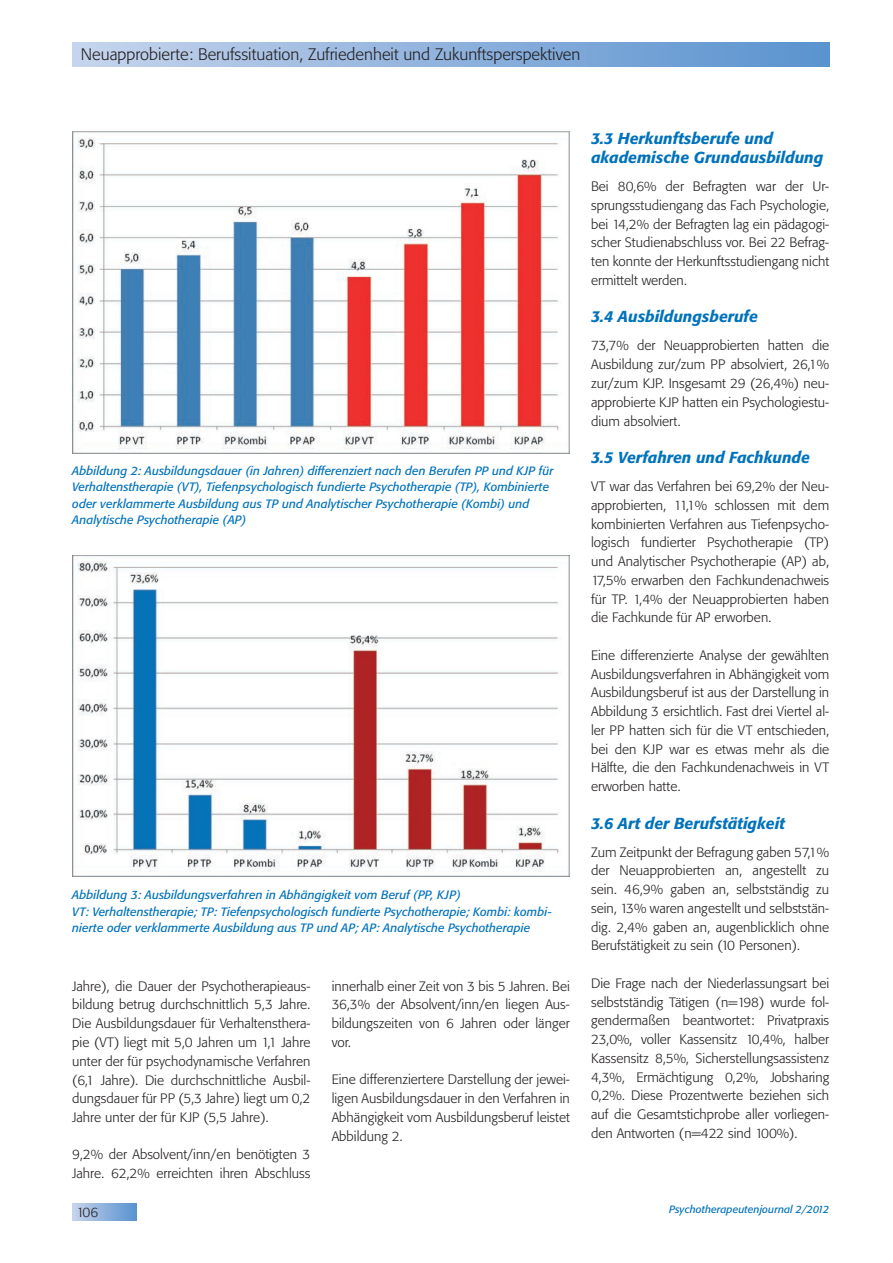
<style>
.page{position:relative;width:893px;height:1263px;background:#fff}
.page>*{position:absolute;margin:0;border:0;box-sizing:border-box;transform-origin:0 0}
.t1{font:300 16.5px "Tn T Form BSK";color:#231f20}
.t2{font:italic 500 15.75px/18.8px "Tn T Form BSK";color:#0072bc}
.t3{font:300 13.5px/18.8px "Tn T Form BSK";color:#231f20;text-align:justify}
.t4{font:italic 12px/16.5px "Tn T Form BSK";color:#0072bc}
.t5{font:italic 10.5px "Tn T Form BSK";color:#0072bc}
</style>
<div class="page">
<div style="left:72px;top:43px;width:757px;height:24px;background:linear-gradient(to right,#c6d4ec,#5992ce)"></div>
<div style="left:72px;top:1203px;width:64px;height:17px;background:linear-gradient(to right,#c7d4ec,#5c94cf)"></div>
<img style="left:72px;top:132px;width:498px;height:322px">
<img style="left:72px;top:555px;width:498px;height:322px">
<p class="t1" style="left:81px;top:44px;width:501px">Neuapprobierte: Berufssituation, Zufriedenheit und Zukunftsperspektiven</p>
<p class="t4" style="left:72px;top:462px;width:483px">Abbildung 2: Ausbildungsdauer (in Jahren) differenziert nach den Berufen PP und KJP für Verhaltenstherapie (VT), Tiefenpsychologisch fundierte Psychotherapie (TP), Kombinierte oder verklammerte Ausbildung aus TP und Analytischer Psychotherapie (Kombi) und Analytische Psychotherapie (AP)</p>
<p class="t4" style="left:72px;top:887px;width:481px">Abbildung 3: Ausbildungsverfahren in Abhängigkeit vom Beruf (PP, KJP)<br>VT: Verhaltenstherapie; TP: Tiefenpsychologisch fundierte Psychotherapie; Kombi: kombi&shy;nierte oder verklammerte Ausbildung aus TP und AP; AP: Analytische Psychotherapie</p>
<p class="t3" style="left:72px;top:977px;width:240px">Jahre), die Dauer der Psychotherapieaus&shy;bildung betrug durchschnittlich 5,3 Jahre.<br>Die Ausbildungsdauer für Verhaltensthera&shy;pie (VT) liegt mit 5,0 Jahren um 1,1 Jahre unter der für psychodynamische Verfahren (6,1 Jahre). Die durchschnittliche Ausbil&shy;dungsdauer für PP (5,3 Jahre) liegt um 0,2<br>Jahre unter der für KJP (5,5 Jahre).</p>
<p class="t3" style="left:72px;top:1145px;width:240px">9,2% der Absolvent/inn/en benötigten 3<br>Jahre. 62,2% erreichten ihren Abschluss</p>
<p class="t3" style="left:332px;top:977px;width:240px">innerhalb einer Zeit von 3 bis 5 Jahren. Bei 36,3% der Absolvent/inn/en liegen Aus&shy;bildungszeiten von 6 Jahren oder länger vor.</p>
<p class="t3" style="left:332px;top:1070px;width:240px">Eine differenziertere Darstellung der jewei&shy;ligen Ausbildungsdauer in den Verfahren in Abhängigkeit vom Ausbildungsberuf leistet Abbildung 2.</p>
<p class="t2" style="left:591px;top:129px;width:234px">3.3 Herkunftsberufe und akademische Grundausbildung</p>
<p class="t3" style="left:591px;top:177px;width:240px">Bei 80,6% der Befragten war der Ur&shy;sprungsstudiengang das Fach Psychologie, bei 14,2% der Befragten lag ein pädagogi&shy;scher Studienabschluss vor. Bei 22 Befrag&shy;ten konnte der Herkunftsstudiengang nicht ermittelt werden.</p>
<p class="t2" style="left:591px;top:307px;width:168px">3.4 Ausbildungsberufe</p>
<p class="t3" style="left:591px;top:336px;width:240px">73,7% der Neuapprobierten hatten die Ausbildung zur/zum PP absolviert, 26,1% zur/zum KJP. Insgesamt 29 (26,4%) neu&shy;approbierte KJP hatten ein Psychologiestu&shy;dium absolviert.</p>
<p class="t2" style="left:591px;top:448px;width:220px">3.5 Verfahren und Fachkunde</p>
<p class="t3" style="left:591px;top:477px;width:240px">VT war das Verfahren bei 69,2% der Neu&shy;approbierten, 11,1% schlossen mit dem kombinierten Verfahren aus Tiefenpsycho&shy;logisch fundierter Psychotherapie (TP) und Analytischer Psychotherapie (AP) ab, 17,5% erwarben den Fachkundenachweis für TP. 1,4% der Neuapprobierten haben die Fachkunde für AP erworben.</p>
<p class="t3" style="left:591px;top:646px;width:240px">Eine differenzierte Analyse der gewählten Ausbildungsverfahren in Abhängigkeit vom Ausbildungsberuf ist aus der Darstellung in Abbildung 3 ersichtlich. Fast drei Viertel al&shy;ler PP hatten sich für die VT entschieden, bei den KJP war es etwas mehr als die Hälfte, die den Fachkundenachweis in VT erworben hatte.</p>
<p class="t2" style="left:591px;top:813px;width:195px">3.6 Art der Berufstätigkeit</p>
<p class="t3" style="left:591px;top:843px;width:240px">Zum Zeitpunkt der Befragung gaben 57,1% der Neuapprobierten an, angestellt zu sein. 46,9% gaben an, selbstständig zu sein, 13% waren angestellt und selbststän&shy;dig. 2,4% gaben an, augenblicklich ohne Berufstätigkeit zu sein (10 Personen).</p>
<p class="t3" style="left:591px;top:974px;width:240px">Die Frage nach der Niederlassungsart bei selbstständig Tätigen (n=198) wurde fol&shy;gendermaßen beantwortet: Privatpraxis 23,0%, voller Kassensitz 10,4%, halber Kassensitz 8,5%, Sicherstellungsassistenz 4,3%, Ermächtigung 0,2%, Jobsharing 0,2%. Diese Prozentwerte beziehen sich auf die Gesamtstichprobe aller vorliegen&shy;den Antworten (n=422 sind 100%).</p>
<p class="t3" style="left:77px;top:1202px;width:23px">106</p>
<p class="t5" style="left:669px;top:1203px;width:162px">Psychotherapeutenjournal 2/2012</p>
</div>
